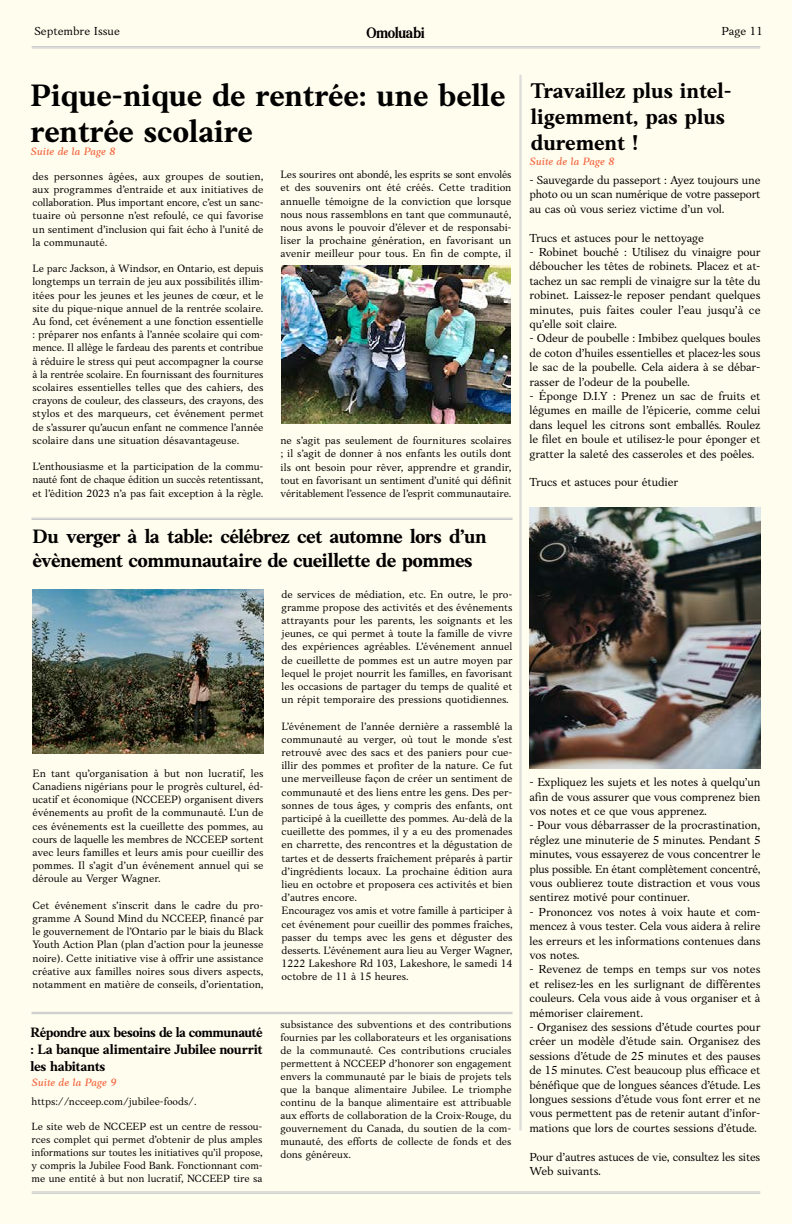
<style>
.page{position:relative;width:792px;height:1224px;background:#fffdee}
.page>*{position:absolute;margin:0;border:0;box-sizing:border-box;transform-origin:0 0}
.t1{font:700 32px/36px "Anko Personal Use";color:#000}
.t2{font:700 22px/26px "Anko Personal Use";color:#000}
.t3{font:700 20px/24px "Anko Personal Use";letter-spacing:-.025em;color:#000}
.t4{font:18px "Pioggia";letter-spacing:-.02em;color:#000}
.t5{font:700 14px/16.8px "Anko Personal Use";letter-spacing:-.025em;color:#000;text-align:justify}
.t6{font:12px/14.4px "Anko Personal Use";letter-spacing:-.01em;color:#000;text-align:justify}
.t7{font:11px/13.2px "Anko Personal Use";color:#000;text-align:justify}
.t8{font:italic 500 11px "Anko Personal Use";color:#f26842}
.t9{font:10.8px/13px "Anko Personal Use";color:#000;text-align:justify}
</style>
<div class="page">
<hr style="left:32px;top:46px;width:728px;height:1px;background:#c7c8ca">
<hr style="left:32px;top:48px;width:728px;height:1px;background:#c7c8ca">
<hr style="left:32px;top:1192px;width:728px;height:1px;background:#c7c8ca">
<hr style="left:32px;top:1193px;width:728px;height:1px;background:#c7c8ca">
<hr style="left:32px;top:1012px;width:481px;height:1px;background:#c7c8ca">
<hr style="left:32px;top:1013px;width:481px;height:1px;background:#c7c8ca">
<hr style="left:32px;top:518px;width:481px;height:1px;background:#c7c8ca">
<hr style="left:32px;top:519px;width:481px;height:1px;background:#c7c8ca">
<img style="left:281px;top:265px;width:230px;height:158px">
<hr style="left:521px;top:75px;width:1px;height:1055px;background:#d1d3d4">
<hr style="left:520px;top:75px;width:1px;height:1055px;background:#d1d3d4">
<img style="left:530px;top:507px;width:230px;height:262px">
<img style="left:33px;top:589px;width:231px;height:164px">
<p class="t6" style="left:35px;top:24px;width:87px">Septembre Issue</p>
<h3 class="t4" style="left:367px;top:26px;width:60px">Omoluabi</h3>
<p class="t6" style="left:722px;top:24px;width:43px">Page 11</p>
<h1 class="t1" style="left:31px;top:77px;width:476px">Pique-nique de rentrée: une belle rentrée scolaire</h1>
<p class="t8" style="left:31px;top:146px;width:86px">Suite de la Page 8</p>
<p class="t7" style="left:33px;top:170px;width:233px">des personnes âgées, aux groupes de soutien, aux programmes d’entraide et aux initiatives de collaboration. Plus important encore, c’est un sanc&shy;tuaire où personne n’est refoulé, ce qui favorise un sentiment d’inclusion qui fait écho à l’unité de la communauté.</p>
<p class="t7" style="left:33px;top:262px;width:233px">Le parc Jackson, à Windsor, en Ontario, est depuis longtemps un terrain de jeu aux possibilités illim&shy;itées pour les jeunes et les jeunes de cœur, et le site du pique-nique annuel de la rentrée scolaire.<br>Au fond, cet événement a une fonction essentielle : préparer nos enfants à l’année scolaire qui com&shy;mence. Il allège le fardeau des parents et contribue à réduire le stress qui peut accompagner la course à la rentrée scolaire. En fournissant des fournitures scolaires essentielles telles que des cahiers, des crayons de couleur, des classeurs, des crayons, des stylos et des marqueurs, cet événement permet de s’assurer qu’aucun enfant ne commence l’année scolaire dans une situation désavantageuse.</p>
<p class="t7" style="left:33px;top:460px;width:233px">L’enthousiasme et la participation de la commu&shy;nauté font de chaque édition un succès retentissant, et l’édition 2023 n’a pas fait exception à la règle.</p>
<p class="t7" style="left:280px;top:168px;width:233px">Les sourires ont abondé, les esprits se sont envolés et des souvenirs ont été créés. Cette tradition annuelle témoigne de la conviction que lorsque nous nous rassemblons en tant que communauté, nous avons le pouvoir d’élever et de responsabi&shy;liser la prochaine génération, en favorisant un avenir meilleur pour tous. En fin de compte, il</p>
<p class="t7" style="left:280px;top:434px;width:233px">ne s’agit pas seulement de fournitures scolaires ; il s’agit de donner à nos enfants les outils dont ils ont besoin pour rêver, apprendre et grandir, tout en favorisant un sentiment d’unité qui définit véritablement l’essence de l’esprit communautaire.</p>
<h3 class="t3" style="left:33px;top:524px;width:456px">Du verger à la table: célébrez cet automne lors d’un èvènement communautaire de cueillette de pommes</h3>
<p class="t7" style="left:33px;top:767px;width:233px">En tant qu’organisation à but non lucratif, les Canadiens nigérians pour le progrès culturel, éd&shy;ucatif et économique (NCCEEP) organisent divers événements au profit de la communauté. L’un de ces événements est la cueillette des pommes, au cours de laquelle les membres de NCCEEP sortent avec leurs familles et leurs amis pour cueillir des pommes. Il s’agit d’un événement annuel qui se déroule au Verger Wagner.</p>
<p class="t7" style="left:33px;top:899px;width:233px">Cet événement s’inscrit dans le cadre du pro&shy;gramme A Sound Mind du NCCEEP, financé par le gouvernement de l’Ontario par le biais du Black Youth Action Plan (plan d’action pour la jeunesse noire). Cette initiative vise à offrir une assistance créative aux familles noires sous divers aspects, notamment en matière de conseils, d’orientation,</p>
<p class="t5" style="left:31px;top:1024px;width:233px">Répondre aux besoins de la communauté : La banque alimentaire Jubilee nourrit les habitants</p>
<p class="t9" style="left:32px;top:1094px;width:167px">https://ncceep.com/jubilee-foods/.</p>
<p class="t9" style="left:32px;top:1120px;width:233px">Le site web de NCCEEP est un centre de ressou&shy;rces complet qui permet d’obtenir de plus amples informations sur toutes les initiatives qu’il propose, y compris la Jubilee Food Bank. Fonctionnant com&shy;me une entité à but non lucratif, NCCEEP tire sa</p>
<p class="t8" style="left:31px;top:1076px;width:86px">Suite de la Page 9</p>
<p class="t7" style="left:282px;top:587px;width:233px">de services de médiation, etc. En outre, le pro&shy;gramme propose des activités et des événements attrayants pour les parents, les soignants et les jeunes, ce qui permet à toute la famille de vivre des expériences agréables. L’événement annuel de cueillette de pommes est un autre moyen par lequel le projet nourrit les familles, en favorisant les occasions de partager du temps de qualité et un répit temporaire des pressions quotidiennes.</p>
<p class="t7" style="left:282px;top:719px;width:233px;text-align:left">L’événement de l’année dernière a rassemblé la communauté au verger, où tout le monde s’est retrouvé avec des sacs et des paniers pour cue&shy;illir des pommes et profiter de la nature. Ce fut une merveilleuse façon de créer un sentiment de communauté et des liens entre les gens. Des per&shy;sonnes de tous âges, y compris des enfants, ont participé à la cueillette des pommes. Au-delà de la cueillette des pommes, il y a eu des promenades en charrette, des rencontres et la dégustation de tartes et de desserts fraîchement préparés à partir d’ingrédients locaux. La prochaine édition aura lieu en octobre et proposera ces activités et bien d’autres encore.<br>Encouragez vos amis et votre famille à participer à cet événement pour cueillir des pommes fraîches, passer du temps avec les gens et déguster des desserts. L’événement aura lieu au Verger Wagner, 1222 Lakeshore Rd 103, Lakeshore, le samedi 14 octobre de 11 à 15 heures.</p>
<p class="t9" style="left:280px;top:1018px;width:233px">subsistance des subventions et des contributions fournies par les collaborateurs et les organisations de la communauté. Ces contributions cruciales permettent à NCCEEP d’honorer son engagement envers la communauté par le biais de projets tels que la banque alimentaire Jubilee. Le triomphe continu de la banque alimentaire est attribuable aux efforts de collaboration de la Croix-Rouge, du gouvernement du Canada, du soutien de la com&shy;munauté, des efforts de collecte de fonds et des dons généreux.</p>
<h2 class="t2" style="left:531px;top:77px;width:202px">Travaillez plus intel&shy;ligemment, pas plus durement !</h2>
<p class="t6" style="left:530px;top:173px;width:233px">- Sauvegarde du passeport : Ayez toujours une photo ou un scan numérique de votre passeport au cas où vous seriez victime d’un vol.</p>
<p class="t6" style="left:530px;top:230px;width:176px">Trucs et astuces pour le nettoyage</p>
<p class="t6" style="left:530px;top:245px;width:233px">- Robinet bouché : Utilisez du vinaigre pour déboucher les têtes de robinets. Placez et at&shy;tachez un sac rempli de vinaigre sur la tête du robinet. Laissez-le reposer pendant quelques minutes, puis faites couler l’eau jusqu’à ce qu’elle soit claire.</p>
<p class="t6" style="left:530px;top:331px;width:233px">- Odeur de poubelle : Imbibez quelques boules de coton d’huiles essentielles et placez-les sous le sac de la poubelle. Cela aidera à se débar&shy;rasser de l’odeur de la poubelle.</p>
<p class="t6" style="left:530px;top:389px;width:233px">- Éponge D.I.Y : Prenez un sac de fruits et légumes en maille de l’épicerie, comme celui dans lequel les citrons sont emballés. Roulez le filet en boule et utilisez-le pour éponger et gratter la saleté des casseroles et des poêles.</p>
<p class="t6" style="left:530px;top:475px;width:150px">Trucs et astuces pour étudier</p>
<p class="t8" style="left:530px;top:155px;width:86px">Suite de la Page 8</p>
<p class="t6" style="left:530px;top:775px;width:233px">- Expliquez les sujets et les notes à quelqu’un afin de vous assurer que vous comprenez bien vos notes et ce que vous apprenez.</p>
<p class="t6" style="left:530px;top:818px;width:233px">- Pour vous débarrasser de la procrastination, réglez une minuterie de 5 minutes. Pendant 5 minutes, vous essayerez de vous concentrer le plus possible. En étant complètement concentré, vous oublierez toute distraction et vous vous sentirez motivé pour continuer.</p>
<p class="t6" style="left:530px;top:905px;width:233px">- Prononcez vos notes à voix haute et com&shy;mencez à vous tester. Cela vous aidera à relire les erreurs et les informations contenues dans vos notes.</p>
<p class="t6" style="left:530px;top:962px;width:233px">- Revenez de temps en temps sur vos notes et relisez-les en les surlignant de différentes couleurs. Cela vous aide à vous organiser et à mémoriser clairement.</p>
<p class="t6" style="left:530px;top:1020px;width:233px">- Organisez des sessions d’étude courtes pour créer un modèle d’étude sain. Organisez des sessions d’étude de 25 minutes et des pauses de 15 minutes. C’est beaucoup plus efficace et bénéfique que de longues séances d’étude. Les longues sessions d’étude vous font errer et ne vous permettent pas de retenir autant d’infor&shy;mations que lors de courtes sessions d’étude.</p>
<p class="t6" style="left:530px;top:1149px;width:232px">Pour d’autres astuces de vie, consultez les sites<br>Web suivants.</p>
</div>
